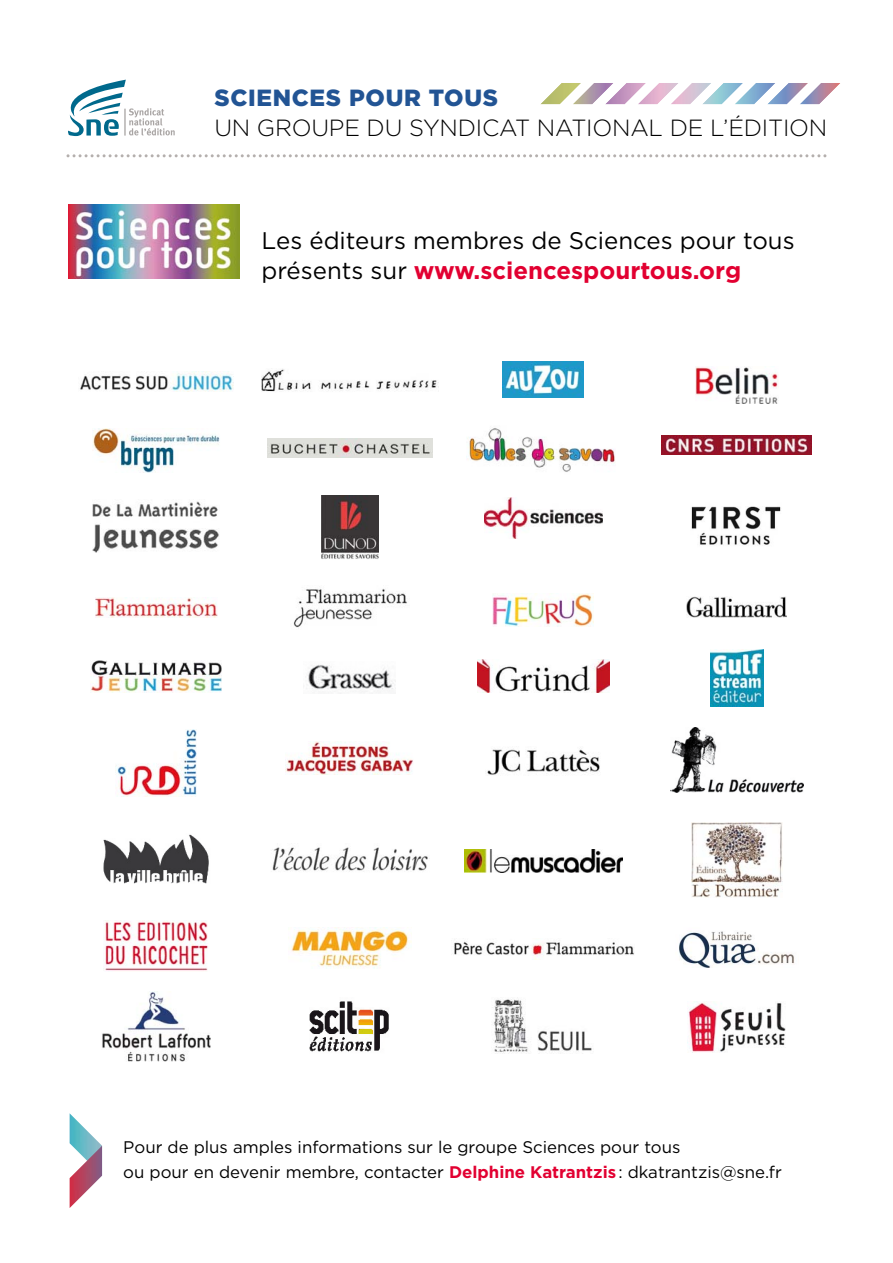
<style>
.page{position:relative;width:893px;height:1263px;background:#fff}
.page>*{position:absolute;margin:0;border:0;box-sizing:border-box;transform-origin:0 0}
.t1{font:24px/30px "Gotham";color:#000}
.t2{font:300 23.4px "Gotham";letter-spacing:-.01em;color:#000}
.t3{font:900 23.4px "Gotham";letter-spacing:.03em;color:#225494}
.t4{font:16.8px/24.9px "Gotham";color:#000}
.s1{font-weight:700;color:#e20031}
</style>
<div class="page">
<img style="left:239px;top:207px;width:1px;height:72px">
<img style="left:68px;top:205px;width:171px;height:74px">
<img style="left:80px;top:371px;width:153px;height:21px">
<img style="left:261px;top:369px;width:176px;height:23px">
<img style="left:502px;top:361px;width:81px;height:37px">
<img style="left:695px;top:366px;width:83px;height:37px">
<img style="left:92px;top:428px;width:128px;height:45px">
<img style="left:267px;top:438px;width:165px;height:20px">
<img style="left:467px;top:428px;width:148px;height:44px">
<img style="left:662px;top:435px;width:149px;height:20px">
<img style="left:93px;top:501px;width:126px;height:52px">
<img style="left:321px;top:495px;width:57px;height:64px">
<img style="left:484px;top:498px;width:118px;height:40px">
<img style="left:691px;top:506px;width:90px;height:39px">
<img style="left:95px;top:598px;width:122px;height:20px">
<img style="left:293px;top:588px;width:114px;height:40px">
<img style="left:493px;top:593px;width:100px;height:33px">
<img style="left:687px;top:596px;width:100px;height:22px">
<img style="left:91px;top:660px;width:131px;height:32px">
<img style="left:308px;top:665px;width:88px;height:29px">
<img style="left:477px;top:659px;width:132px;height:33px">
<img style="left:710px;top:649px;width:53px;height:57px">
<img style="left:116px;top:729px;width:81px;height:67px">
<img style="left:285px;top:742px;width:128px;height:33px">
<img style="left:487px;top:749px;width:113px;height:26px">
<img style="left:670px;top:727px;width:133px;height:65px">
<img style="left:103px;top:834px;width:106px;height:50px">
<img style="left:272px;top:847px;width:156px;height:25px">
<img style="left:464px;top:850px;width:158px;height:22px">
<img style="left:691px;top:822px;width:91px;height:75px">
<img style="left:103px;top:920px;width:105px;height:51px">
<img style="left:288px;top:927px;width:123px;height:41px">
<img style="left:454px;top:941px;width:180px;height:18px">
<img style="left:679px;top:931px;width:115px;height:37px">
<img style="left:102px;top:992px;width:109px;height:70px">
<img style="left:309px;top:1001px;width:80px;height:51px">
<img style="left:493px;top:997px;width:99px;height:57px">
<img style="left:688px;top:1002px;width:98px;height:50px">
<img style="left:70px;top:1114px;width:32px;height:32px">
<img style="left:70px;top:1146px;width:32px;height:62px">
<svg style="left:68px;top:80px;width:107px;height:56px"></svg>
<hr style="left:124px;top:109px;width:2px;height:27px;background:#a9a5a4">
<svg style="left:67px;top:154px;width:759px;height:3px"></svg>
<img style="left:776px;top:83px;width:23px;height:21px">
<img style="left:646px;top:83px;width:24px;height:21px">
<img style="left:670px;top:83px;width:32px;height:21px">
<img style="left:541px;top:83px;width:31px;height:21px">
<img style="left:702px;top:83px;width:32px;height:21px">
<img style="left:572px;top:83px;width:33px;height:21px">
<img style="left:799px;top:83px;width:41px;height:21px">
<img style="left:734px;top:83px;width:42px;height:21px">
<img style="left:605px;top:83px;width:41px;height:21px">
<h2 class="t3" style="left:214px;top:89px;width:285px">SCIENCES POUR TOUS</h2>
<h2 class="t2" style="left:214px;top:114px;width:614px">UN GROUPE DU SYNDICAT NATIONAL DE L’ÉDITION</h2>
<h1 class="t1" style="left:261px;top:227px;width:535px">Les éditeurs membres de Sciences pour tous présents sur <span class="s1">www.sciencespourtous.org</span></h1>
<p class="t4" style="left:123px;top:1136px;width:660px">Pour de plus amples informations sur le groupe Sciences pour tous<br>ou pour en devenir membre, contacter <span class="s1">Delphine Katrantzis</span> : dkatrantzis@sne.fr</p>
</div>
